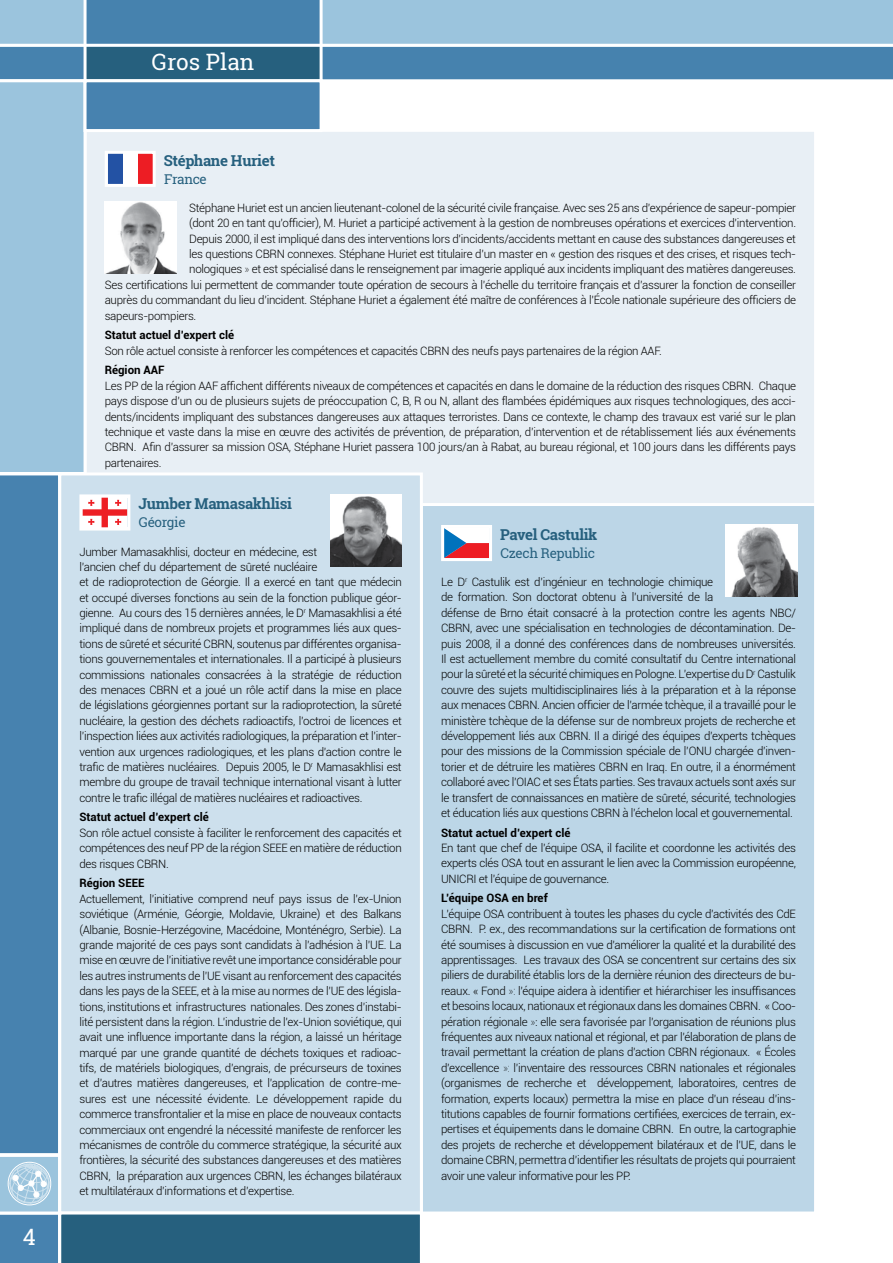
<style>
.page{position:relative;width:893px;height:1263px;background:#fff}
.page>*{position:absolute;margin:0;border:0;box-sizing:border-box;transform-origin:0 0}
.t1{font:22.5px "Roboto Slab";color:#fff}
.t2{font:700 15px "Roboto Slab";letter-spacing:-.025em;color:#26607e}
.t3{font:13.5px "Roboto Slab";letter-spacing:-.025em;color:#26607e}
.t4{font:300 11.55px/15.5px "Roboto";letter-spacing:-.025em;color:#000;text-align:justify}
.t5{font:700 11.55px "Roboto";color:#000}
.s1{font-weight:100}
</style>
<div class="page">
<div style="left:0;top:47px;width:893px;height:34px;background:#4682ae"></div>
<div style="left:85px;top:47px;width:236px;height:32px;background:#26607e"></div>
<div style="left:0;top:0;width:893px;height:47px;background:#9bc4dd"></div>
<div style="left:85px;top:0;width:236px;height:47px;background:#4682ae"></div>
<hr style="left:0;top:79px;width:893px;height:3px;background:#fff">
<hr style="left:0;top:44px;width:893px;height:3px;background:#fff">
<hr style="left:320px;top:0;width:3px;height:82px;background:#fff">
<hr style="left:84px;top:0;width:3px;height:82px;background:#fff">
<div style="left:85px;top:130px;width:731px;height:383px;background:#e8eff5"></div>
<div style="left:421px;top:504px;width:395px;height:709px;background:#bcd6e7"></div>
<svg style="left:441px;top:525px;width:51px;height:36px;background:#cba7b6"></svg>
<div style="left:420px;top:503px;width:397px;height:711px;border:3px solid #fff"></div>
<img style="left:726px;top:525px;width:72px;height:72px">
<svg style="left:0;top:79px;width:423px;height:1184px"></svg>
<div style="left:84px;top:79px;width:239px;height:53px;background:#4782af;border:3px solid #fff"></div>
<h1 class="t1" style="left:23px;top:1221px;width:15px">4</h1>
<h1 class="t1" style="left:152px;top:47px;width:104px">Gros Plan</h1>
<p class="t2" style="left:164px;top:150px;width:113px">Stéphane Huriet</p>
<p class="t3" style="left:164px;top:170px;width:44px">France</p>
<p class="t4" style="left:189px;top:200px;width:608px">Stéphane Huriet est un ancien lieutenant-colonel de la sécurité civile française. Avec ses 25 ans d’expérience de sapeur-pompier</p>
<p class="t4" style="left:189px;top:215px;width:608px">(dont 20 en tant qu’officier), M. Huriet a participé activement à la gestion de nombreuses opérations et exercices d’intervention.</p>
<p class="t4" style="left:189px;top:230px;width:608px">Depuis 2000, il est impliqué dans des interventions lors d’incidents/accidents mettant en cause des substances dangereuses et</p>
<p class="t4" style="left:189px;top:246px;width:608px">les questions CBRN connexes. Stéphane Huriet est titulaire d’un master en « gestion des risques et des crises, et risques tech-</p>
<p class="t4" style="left:189px;top:261px;width:608px">nologiques <span class="s1">»</span> et est spécialisé dans le renseignement par imagerie appliqué aux incidents impliquant des matières dangereuses.</p>
<p class="t4" style="left:105px;top:277px;width:693px">Ses certifications lui permettent de commander toute opération de secours à l’échelle du territoire français et d’assurer la fonction de conseiller</p>
<p class="t4" style="left:105px;top:292px;width:693px">auprès du commandant du lieu d’incident. Stéphane Huriet a également été maître de conférences à l’École nationale supérieure des officiers de</p>
<p class="t4" style="left:105px;top:307px;width:93px">sapeurs-pompiers.</p>
<p class="t5" style="left:105px;top:327px;width:131px">Statut actuel d’expert clé</p>
<p class="t4" style="left:105px;top:342px;width:559px">Son rôle actuel consiste à renforcer les compétences et capacités CBRN des neufs pays partenaires de la région AAF.</p>
<p class="t5" style="left:105px;top:362px;width:61px">Région AAF</p>
<p class="t4" style="left:105px;top:377px;width:693px">Les PP de la région AAF affichent différents niveaux de compétences et capacités en dans le domaine de la réduction des risques CBRN. Chaque pays dispose d’un ou de plusieurs sujets de préoccupation C, B, R ou N, allant des flambées épidémiques aux risques technologiques, des acci&shy;dents/incidents impliquant des substances dangereuses aux attaques terroristes. Dans ce contexte, le champ des travaux est varié sur le plan technique et vaste dans la mise en œuvre des activités de prévention, de préparation, d’intervention et de rétablissement liés aux événements CBRN. Afin d’assurer sa mission OSA, Stéphane Huriet passera 100 jours/an à Rabat, au bureau régional, et 100 jours dans les différents pays partenaires.</p>
<p class="t2" style="left:139px;top:494px;width:155px">Jumber Mamasakhlisi</p>
<p class="t3" style="left:139px;top:513px;width:48px">Géorgie</p>
<p class="t4" style="left:79px;top:543px;width:324px;text-align:left">Jumber Mamasakhlisi, docteur en médecine, est<br>l’ancien chef du département de sûreté nucléaire<br>et de radioprotection de Géorgie. Il a exercé en tant que médecin et occupé diverses fonctions au sein de la fonction publique géor&shy;gienne. Au cours des 15 dernières années, le D<sup>r</sup> Mamasakhlisi a été impliqué dans de nombreux projets et programmes liés aux ques&shy;tions de sûreté et sécurité CBRN, soutenus par différentes organisa&shy;tions gouvernementales et internationales. Il a participé à plusieurs commissions nationales consacrées à la stratégie de réduction des menaces CBRN et a joué un rôle actif dans la mise en place de législations géorgiennes portant sur la radioprotection, la sûreté nucléaire, la gestion des déchets radioactifs, l’octroi de licences et l’inspection liées aux activités radiologiques, la préparation et l’inter&shy;vention aux urgences radiologiques, et les plans d’action contre le trafic de matières nucléaires. Depuis 2005, le D<sup>r</sup> Mamasakhlisi est membre du groupe de travail technique international visant à lutter contre le trafic illégal de matières nucléaires et radioactives.</p>
<p class="t5" style="left:79px;top:809px;width:131px">Statut actuel d’expert clé</p>
<p class="t4" style="left:79px;top:825px;width:324px">Son rôle actuel consiste à faciliter le renforcement des capacités et compétences des neuf PP de la région SEEE en matière de réduction des risques CBRN.</p>
<p class="t5" style="left:79px;top:875px;width:67px">Région SEEE</p>
<p class="t4" style="left:79px;top:890px;width:324px">Actuellement, l’initiative comprend neuf pays issus de l’ex-Union soviétique (Arménie, Géorgie, Moldavie, Ukraine) et des Balkans (Albanie, Bosnie-Herzégovine, Macédoine, Monténégro, Serbie). La grande majorité de ces pays sont candidats à l’adhésion à l’UE. La mise en œuvre de l’initiative revêt une importance considérable pour les autres instruments de l’UE visant au renforcement des capacités dans les pays de la SEEE, et à la mise au normes de l’UE des législa&shy;tions, institutions et infrastructures nationales. Des zones d’instabi&shy;lité persistent dans la région. L’industrie de l’ex-Union soviétique, qui avait une influence importante dans la région, a laissé un héritage marqué par une grande quantité de déchets toxiques et radioac&shy;tifs, de matériels biologiques, d’engrais, de précurseurs de toxines et d’autres matières dangereuses, et l’application de contre-me&shy;sures est une nécessité évidente. Le développement rapide du commerce transfrontalier et la mise en place de nouveaux contacts commerciaux ont engendré la nécessité manifeste de renforcer les mécanismes de contrôle du commerce stratégique, la sécurité aux frontières, la sécurité des substances dangereuses et des matières CBRN, la préparation aux urgences CBRN, les échanges bilatéraux et multilatéraux d’informations et d’expertise.</p>
<p class="t2" style="left:500px;top:524px;width:99px">Pavel Castulik</p>
<p class="t3" style="left:501px;top:544px;width:96px">Czech Republic</p>
<p class="t4" style="left:441px;top:574px;width:356px;text-align:left">Le D<sup>r</sup> Castulik est d’ingénieur en technologie chimique<br>de formation. Son doctorat obtenu à l’université de la<br>défense de Brno était consacré à la protection contre les agents NBC/ CBRN, avec une spécialisation en technologies de décontamination. De&shy;puis 2008, il a donné des conférences dans de nombreuses universités.<br>Il est actuellement membre du comité consultatif du Centre international pour la sûreté et la sécurité chimiques en Pologne. L’expertise du D<sup>r</sup> Castulik couvre des sujets multidisciplinaires liés à la préparation et à la réponse aux menaces CBRN. Ancien officier de l’armée tchèque, il a travaillé pour le ministère tchèque de la défense sur de nombreux projets de recherche et développement liés aux CBRN. Il a dirigé des équipes d’experts tchèques pour des missions de la Commission spéciale de l’ONU chargée d’inven&shy;torier et de détruire les matières CBRN en Iraq. En outre, il a énormément collaboré avec l’OIAC et ses États parties. Ses travaux actuels sont axés sur le transfert de connaissances en matière de sûreté, sécurité, technologies et éducation liés aux questions CBRN à l’échelon local et gouvernemental.</p>
<p class="t5" style="left:441px;top:824px;width:131px">Statut actuel d’expert clé</p>
<p class="t4" style="left:441px;top:840px;width:356px">En tant que chef de l’équipe OSA, il facilite et coordonne les activités des experts clés OSA tout en assurant le lien avec la Commission européenne, UNICRI et l’équipe de gouvernance.</p>
<p class="t5" style="left:441px;top:890px;width:108px">L’équipe OSA en bref</p>
<p class="t4" style="left:441px;top:906px;width:356px">L’équipe OSA contribuent à toutes les phases du cycle d’activités des CdE CBRN. P. ex., des recommandations sur la certification de formations ont été soumises à discussion en vue d’améliorer la qualité et la durabilité des apprentissages. Les travaux des OSA se concentrent sur certains des six piliers de durabilité établis lors de la dernière réunion des directeurs de bu&shy;reaux. « Fond <span class="s1">»:</span> l’équipe aidera à identifier et hiérarchiser les insuffisances et besoins locaux, nationaux et régionaux dans les domaines CBRN. « Coo&shy;pération régionale <span class="s1">»</span>: elle sera favorisée par l’organisation de réunions plus fréquentes aux niveaux national et régional, et par l’élaboration de plans de travail permettant la création de plans d’action CBRN régionaux. « Écoles d’excellence <span class="s1">»:</span> l’inventaire des ressources CBRN nationales et régionales (organismes de recherche et développement, laboratoires, centres de formation, experts locaux) permettra la mise en place d’un réseau d’ins&shy;titutions capables de fournir formations certifiées, exercices de terrain, ex&shy;pertises et équipements dans le domaine CBRN. En outre, la cartographie des projets de recherche et développement bilatéraux et de l’UE, dans le domaine CBRN, permettra d’identifier les résultats de projets qui pourraient avoir une valeur informative pour les PP.</p>
</div>
